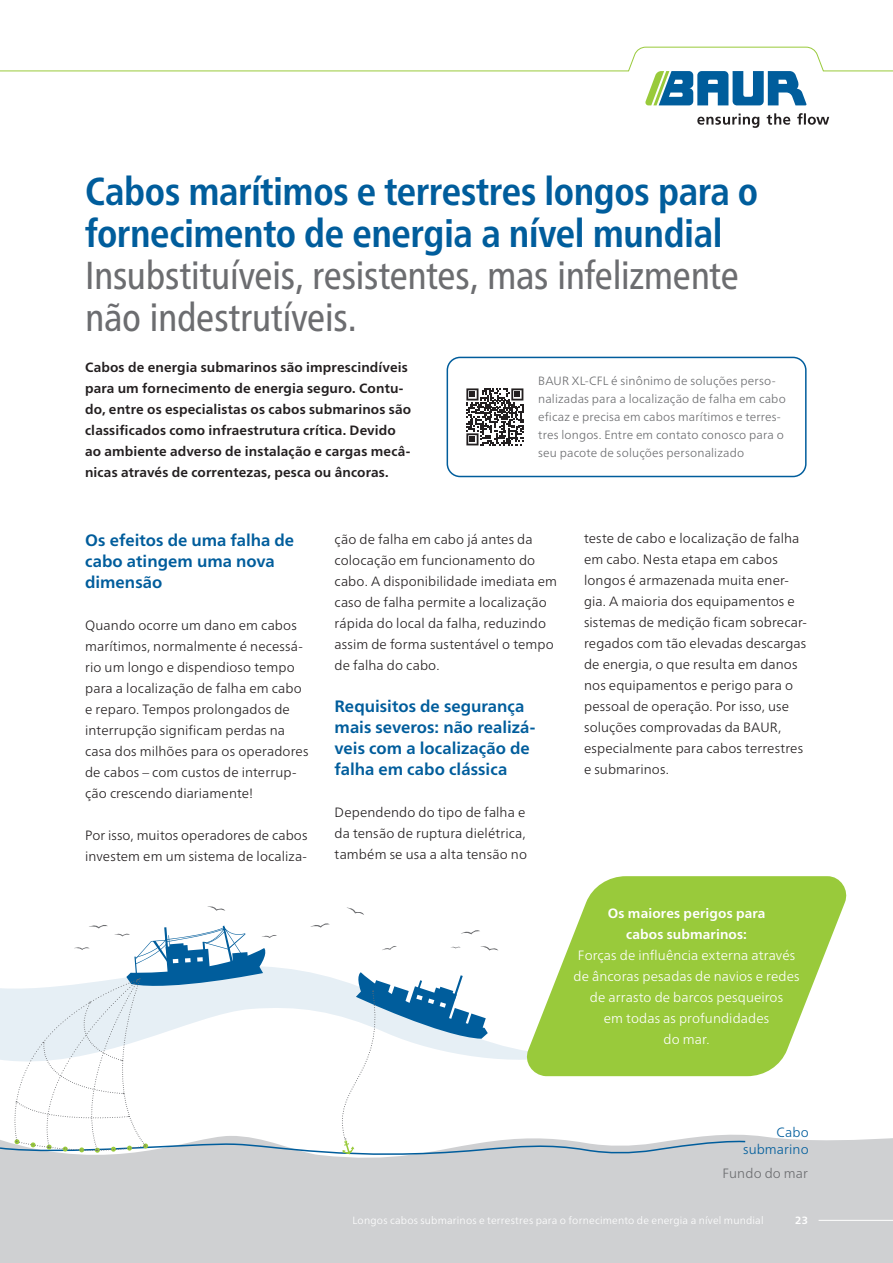
<style>
.page{position:relative;width:893px;height:1263px;background:#fff}
.page>*{position:absolute;margin:0;border:0;box-sizing:border-box;transform-origin:0 0}
.t1{font:700 condensed 39px/42px "Frutiger Neue LTW1 G";letter-spacing:-.01em;color:#005d9c}
.t2{font:condensed 39px/42px "Frutiger Neue LTW1 G";letter-spacing:-.015em;color:#6c6d70}
.t3{font:700 16.5px/21px "Frutiger Neue LTW1 G";color:#005d9c}
.t4{font:300 13.5px/21px "Frutiger Neue LTW1 G";letter-spacing:.01em;color:#231f20}
.t5{font:700 13.5px/21px "Frutiger Neue LTW1 G";letter-spacing:.01em;color:#231f20}
.t6{font:300 13.5px/21px "Frutiger Neue LTW1 G";letter-spacing:.01em;color:#fff;text-align:center}
.t7{font:700 13.5px/21px "Frutiger Neue LTW1 G";letter-spacing:.01em;color:#fff;text-align:center}
.t8{font:300 13.5px/16.5px "Frutiger Neue LTW1 G";letter-spacing:.005em;color:#005d9c;text-align:right}
.t9{font:300 13.5px "Frutiger Neue LTW1 G";letter-spacing:.005em;color:#6c6d70}
.t10{font:300 12px/18px "Frutiger Neue LTW1 G";letter-spacing:.015em;color:#6c6d70}
.t11{font:300 10.5px "Frutiger Neue LTW1 G";letter-spacing:.015em;color:#fff}
.t12{font:700 10.5px "Frutiger Neue LTW1 G";color:#fff}
</style>
<div class="page">
<svg style="left:347px;top:907px;width:17px;height:8px"></svg>
<svg style="left:207px;top:906px;width:18px;height:5px"></svg>
<div style="left:0;top:1135px;width:893px;height:128px;background:#cfd0d2"></div>
<svg style="left:579px;top:876px;width:268px;height:200px;fill:#99ca3b"></svg>
<hr style="left:819px;top:1220px;width:74px;height:1px;background:#fff">
<svg style="left:0;top:46px;width:893px;height:59px"></svg>
<svg style="left:0;top:921px;width:747px;height:242px"></svg>
<div style="left:447px;top:357px;width:360px;height:120px;border:2px solid #005d9c;border-radius:13px"></div>
<svg style="left:466px;top:388px;width:57px;height:57px"></svg>
<svg style="left:697px;top:113px;width:132px;height:15px"></svg>
<p class="t1" style="left:85px;top:167px;width:675px">Cabos marítimos e terrestres longos para o fornecimento de energia a nível mundial</p>
<p class="t2" style="left:85px;top:251px;width:655px">Insubstituíveis, resistentes, mas infelizmente não indestrutíveis.</p>
<p class="t5" style="left:85px;top:356px;width:328px">Cabos de energia submarinos são imprescindíveis para um fornecimento de energia seguro. Contu&shy;do, entre os especialistas os cabos submarinos são classificados como infraestrutura crítica. Devido ao ambiente adverso de instalação e cargas mecâ&shy;nicas através de correntezas, pesca ou âncoras.</p>
<p class="t10" style="left:538px;top:371px;width:249px">BAUR XL-CFL é sinônimo de soluções perso&shy;nalizadas para a localização de falha em cabo eficaz e precisa em cabos marítimos e terres&shy;tres longos. Entre em contato conosco para o seu pacote de soluções personalizado</p>
<p class="t3" style="left:85px;top:529px;width:211px">Os efeitos de uma falha de cabo atingem uma nova dimensão</p>
<p class="t4" style="left:85px;top:614px;width:225px">Quando ocorre um dano em cabos marítimos, normalmente é necessá&shy;rio um longo e dispendioso tempo para a localização de falha em cabo e reparo. Tempos prolongados de interrupção significam perdas na casa dos milhões para os operadores de cabos – com custos de interrup&shy;ção crescendo diariamente!</p>
<p class="t4" style="left:85px;top:824px;width:224px">Por isso, muitos operadores de cabos investem em um sistema de localiza-</p>
<p class="t4" style="left:335px;top:528px;width:224px">ção de falha em cabo já antes da colocação em funcionamento do cabo. A disponibilidade imediata em caso de falha permite a localização rápida do local da falha, reduzindo assim de forma sustentável o tempo de falha do cabo.</p>
<p class="t3" style="left:335px;top:695px;width:202px">Requisitos de segurança mais severos: não realizá&shy;veis com a localização de falha em cabo clássica</p>
<p class="t4" style="left:335px;top:801px;width:194px">Dependendo do tipo de falha e da tensão de ruptura dielétrica, também se usa a alta tensão no</p>
<p class="t4" style="left:584px;top:527px;width:224px">teste de cabo e localização de falha em cabo. Nesta etapa em cabos longos é armazenada muita ener&shy;gia. A maioria dos equipamentos e sistemas de medição ficam sobrecar&shy;regados com tão elevadas descargas de energia, o que resulta em danos nos equipamentos e perigo para o pessoal de operação. Por isso, use soluções comprovadas da BAUR, especialmente para cabos terrestres e submarinos.</p>
<p class="t7" style="left:608px;top:902px;width:159px">Os maiores perigos para cabos submarinos:</p>
<p class="t6" style="left:573px;top:944px;width:228px">Forças de influência externa através de âncoras pesadas de navios e redes de arrasto de barcos pesqueiros<br>em todas as profundidades<br>do mar.</p>
<p class="t8" style="left:743px;top:1123px;width:67px">Cabo submarino</p>
<p class="t9" style="left:723px;top:1164px;width:87px">Fundo do mar</p>
<p class="t11" style="left:352px;top:1213px;width:413px">Longos cabos submarinos e terrestres para o fornecimento de energia a nível mundial</p>
<p class="t12" style="left:795px;top:1213px;width:14px">23</p>
</div>
